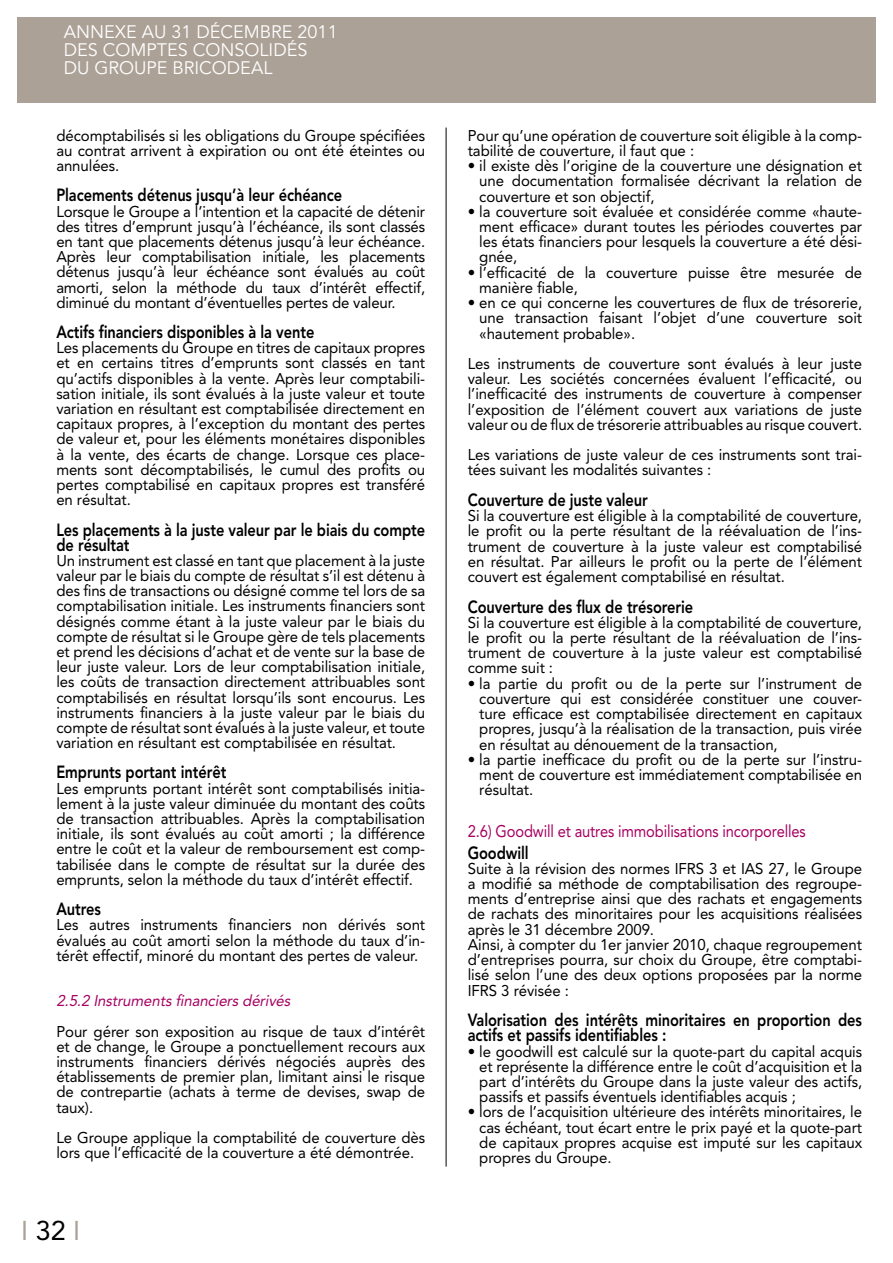
<style>
.page{position:relative;width:893px;height:1263px;background:#fff}
.page>*{position:absolute;margin:0;border:0;box-sizing:border-box;transform-origin:0 0}
.t1{font:27px "Avenir";color:#aca196}
.t2{font:18px/18px "Avenir";color:#fff}
.t3{font:800 17.55px/15.1px "Avenir";letter-spacing:-.005em;color:#000;scale:.83 1}
.t4{font:16.8px "Avenir";letter-spacing:-.01em;color:#a60061;scale:.88 1}
.t5{font:15.6px/15.1px "Avenir";letter-spacing:-.005em;color:#000;text-align:justify}
.t6{font:italic 15.6px "Avenir";color:#a60061}
.s1{color:#000}
</style>
<div class="page">
<div style="left:17px;top:17px;width:859px;height:85px;background:#aca196"></div>
<hr style="left:446px;top:128px;width:1px;height:1038px;background:#000">
<p class="t2" style="left:64px;top:23px;width:275px">ANNEXE AU 31 DÉCEMBRE 2011<br>DES COMPTES CONSOLIDÉS<br>DU GROUPE BRICODEAL</p>
<p class="t5" style="left:56px;top:128px;width:370px">décomptabilisés si les obligations du Groupe spécifiées au contrat arrivent à expiration ou ont été éteintes ou annulées.</p>
<p class="t3" style="left:56px;top:188px;width:346px">Placements détenus jusqu’à leur échéance</p>
<p class="t5" style="left:56px;top:204px;width:370px">Lorsque le Groupe a l’intention et la capacité de détenir des titres d’emprunt jusqu’à l’échéance, ils sont classés en tant que placements détenus jusqu’à leur échéance.<br>Après leur comptabilisation initiale, les placements détenus jusqu’à leur échéance sont évalués au coût amorti, selon la méthode du taux d’intérêt effectif, diminué du montant d’éventuelles pertes de valeur.</p>
<p class="t3" style="left:56px;top:324px;width:312px">Actifs financiers disponibles à la vente</p>
<p class="t5" style="left:56px;top:340px;width:370px">Les placements du Groupe en titres de capitaux propres et en certains titres d’emprunts sont classés en tant qu’actifs disponibles à la vente. Après leur comptabili&shy;sation initiale, ils sont évalués à la juste valeur et toute variation en résultant est comptabilisée directement en capitaux propres, à l’exception du montant des pertes de valeur et, pour les éléments monétaires disponibles à la vente, des écarts de change. Lorsque ces place&shy;ments sont décomptabilisés, le cumul des profits ou pertes comptabilisé en capitaux propres est transféré en résultat.</p>
<p class="t3" style="left:56px;top:522px;width:446px">Les placements à la juste valeur par le biais du compte de résultat</p>
<p class="t5" style="left:56px;top:553px;width:370px">Un instrument est classé en tant que placement à la juste valeur par le biais du compte de résultat s’il est détenu à des fins de transactions ou désigné comme tel lors de sa comptabilisation initiale. Les instruments financiers sont désignés comme étant à la juste valeur par le biais du compte de résultat si le Groupe gère de tels placements et prend les décisions d’achat et de vente sur la base de leur juste valeur. Lors de leur comptabilisation initiale, les coûts de transaction directement attribuables sont comptabilisés en résultat lorsqu’ils sont encourus. Les instruments financiers à la juste valeur par le biais du compte de résultat sont évalués à la juste valeur, et toute variation en résultant est comptabilisée en résultat.</p>
<p class="t3" style="left:56px;top:765px;width:206px">Emprunts portant intérêt</p>
<p class="t5" style="left:56px;top:781px;width:370px">Les emprunts portant intérêt sont comptabilisés initia&shy;lement à la juste valeur diminuée du montant des coûts de transaction attribuables. Après la comptabilisation initiale, ils sont évalués au coût amorti ; la différence entre le coût et la valeur de remboursement est comp&shy;tabilisée dans le compte de résultat sur la durée des emprunts, selon la méthode du taux d’intérêt effectif.</p>
<p class="t3" style="left:56px;top:901px;width:55px">Autres</p>
<p class="t5" style="left:56px;top:917px;width:370px">Les autres instruments financiers non dérivés sont évalués au coût amorti selon la méthode du taux d’in&shy;térêt effectif, minoré du montant des pertes de valeur.</p>
<p class="t6" style="left:56px;top:992px;width:238px">2.5.2 Instruments financiers dérivés</p>
<p class="t5" style="left:56px;top:1024px;width:370px">Pour gérer son exposition au risque de taux d’intérêt et de change, le Groupe a ponctuellement recours aux instruments financiers dérivés négociés auprès des établissements de premier plan, limitant ainsi le risque de contrepartie (achats à terme de devises, swap de taux).</p>
<p class="t5" style="left:56px;top:1130px;width:370px">Le Groupe applique la comptabilité de couverture dès lors que l’efficacité de la couverture a été démontrée.</p>
<h1 class="t1" style="left:21px;top:1215px;width:61px">I <span class="s1">32</span> I</h1>
<p class="t5" style="left:468px;top:128px;width:396px">Pour qu’une opération de couverture soit éligible à la comp&shy;tabilité de couverture, il faut que :</p>
<p class="t5" style="left:479px;top:158px;width:384px;text-indent:-12px">• il existe dès l’origine de la couverture une désignation et une documentation formalisée décrivant la relation de couverture et son objectif,</p>
<p class="t5" style="left:479px;top:204px;width:384px;text-indent:-12px">• la couverture soit évaluée et considérée comme «haute&shy;ment efficace» durant toutes les périodes couvertes par les états financiers pour lesquels la couverture a été dési&shy;gnée,</p>
<p class="t5" style="left:479px;top:265px;width:384px;text-indent:-12px">• l’efficacité de la couverture puisse être mesurée de manière fiable,</p>
<p class="t5" style="left:479px;top:295px;width:384px;text-indent:-12px">• en ce qui concerne les couvertures de flux de trésorerie, une transaction faisant l’objet d’une couverture soit «hautement probable».</p>
<p class="t5" style="left:468px;top:356px;width:396px">Les instruments de couverture sont évalués à leur juste valeur. Les sociétés concernées évaluent l’efficacité, ou l’inefficacité des instruments de couverture à compenser l’exposition de l’élément couvert aux variations de juste valeur ou de flux de trésorerie attribuables au risque couvert.</p>
<p class="t5" style="left:468px;top:447px;width:396px">Les variations de juste valeur de ces instruments sont trai&shy;tées suivant les modalités suivantes :</p>
<p class="t3" style="left:468px;top:492px;width:219px">Couverture de juste valeur</p>
<p class="t5" style="left:468px;top:508px;width:396px">Si la couverture est éligible à la comptabilité de couverture, le profit ou la perte résultant de la réévaluation de l’ins&shy;trument de couverture à la juste valeur est comptabilisé en résultat. Par ailleurs le profit ou la perte de l’élément couvert est également comptabilisé en résultat.</p>
<p class="t3" style="left:468px;top:599px;width:273px">Couverture des flux de trésorerie</p>
<p class="t5" style="left:468px;top:615px;width:396px">Si la couverture est éligible à la comptabilité de couverture, le profit ou la perte résultant de la réévaluation de l’ins&shy;trument de couverture à la juste valeur est comptabilisé comme suit :</p>
<p class="t5" style="left:479px;top:676px;width:384px;text-indent:-12px">• la partie du profit ou de la perte sur l’instrument de couverture qui est considérée constituer une couver&shy;ture efficace est comptabilisée directement en capitaux propres, jusqu’à la réalisation de la transaction, puis virée en résultat au dénouement de la transaction,</p>
<p class="t5" style="left:479px;top:752px;width:384px;text-indent:-12px">• la partie inefficace du profit ou de la perte sur l’instru&shy;ment de couverture est immédiatement comptabilisée en résultat.</p>
<p class="t4" style="left:468px;top:821px;width:386px">2.6) Goodwill et autres immobilisations incorporelles</p>
<p class="t3" style="left:468px;top:845px;width:75px">Goodwill</p>
<p class="t5" style="left:468px;top:861px;width:396px;text-align:left">Suite à la révision des normes IFRS 3 et IAS 27, le Groupe a modifié sa méthode de comptabilisation des regroupe&shy;ments d’entreprise ainsi que des rachats et engagements de rachats des minoritaires pour les acquisitions réalisées après le 31 décembre 2009.<br>Ainsi, à compter du 1er janvier 2010, chaque regroupement d’entreprises pourra, sur choix du Groupe, être comptabi&shy;lisé selon l’une des deux options proposées par la norme IFRS 3 révisée :</p>
<p class="t3" style="left:468px;top:1012px;width:477px">Valorisation des intérêts minoritaires en proportion des actifs et passifs identifiables :</p>
<p class="t5" style="left:479px;top:1043px;width:384px;text-indent:-12px">• le goodwill est calculé sur la quote-part du capital acquis et représente la différence entre le coût d’acquisition et la part d’intérêts du Groupe dans la juste valeur des actifs, passifs et passifs éventuels identifiables acquis ;</p>
<p class="t5" style="left:479px;top:1104px;width:384px;text-indent:-12px">• lors de l’acquisition ultérieure des intérêts minoritaires, le cas échéant, tout écart entre le prix payé et la quote-part de capitaux propres acquise est imputé sur les capitaux propres du Groupe.</p>
</div>
